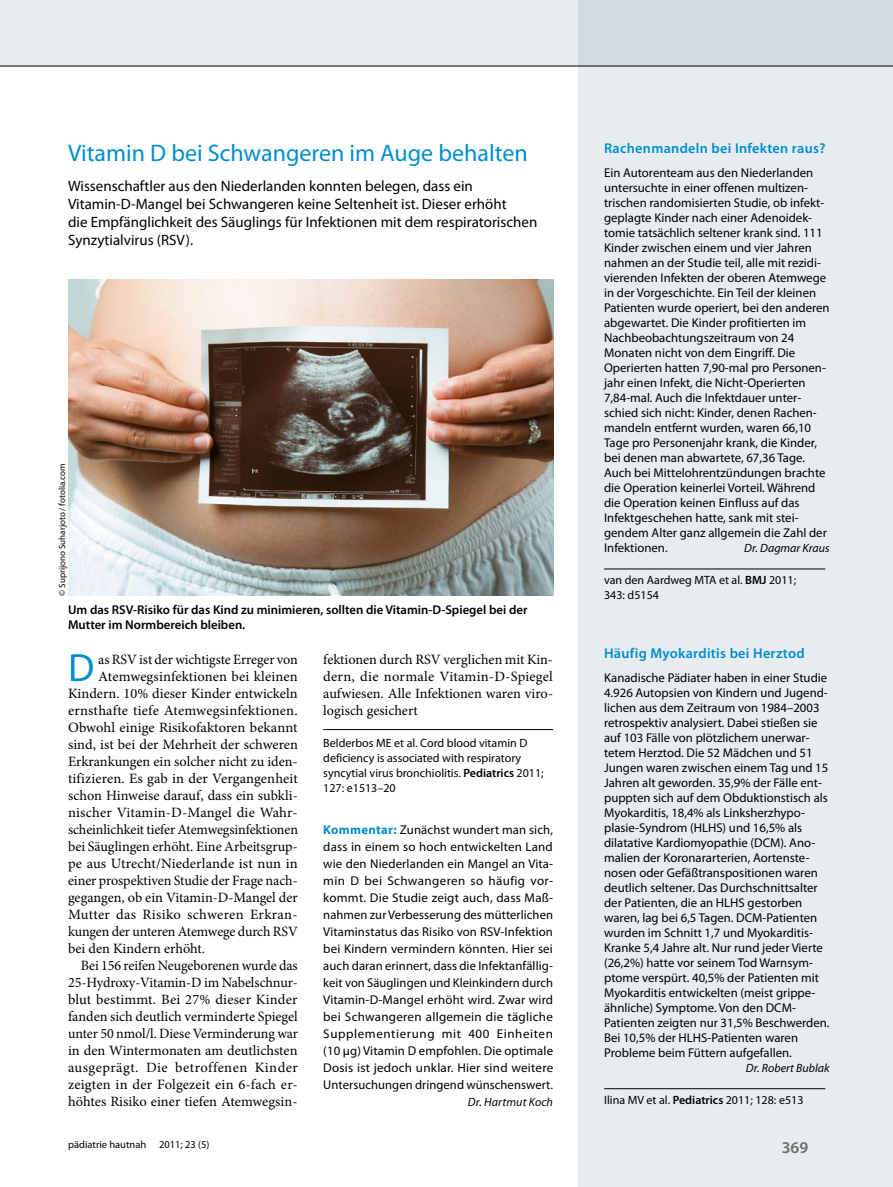
<style>
.page{position:relative;width:893px;height:1187px;background:#fff}
.page>*{position:absolute;margin:0;border:0;box-sizing:border-box;transform-origin:0 0}
.t1{font:39.45px "Myriad Pro";color:#008ecf}
.t2{font:24px "Myriad Pro";color:#008ecf}
.t3{font:600 16.5px "Myriad Pro";color:#6e6d67}
.t4{font:15px/18px "Myriad Pro";color:#000}
.t5{font:14.25px/17px "Minion Pro";color:#000;text-align:justify}
.t6{font:600 14.25px "Myriad Pro";letter-spacing:.02em;color:#008ecf}
.t7{font:14.25px "Minion Pro";letter-spacing:.035em;color:#000}
.t8{font:14.25px "Minion Pro";letter-spacing:.025em;color:#000}
.t9{font:12.75px/15px "Myriad Pro";color:#000}
.t10{font:600 12.75px/15px "Myriad Pro";color:#000}
.t11{font:12px/15px "Myriad Pro";color:#000}
.t12{font:italic 12px "Myriad Pro";color:#000}
.t13{font:10.5px "Myriad Pro";color:#000}
.t14{font:9px "Myriad Pro";color:#000}
.s1{font-weight:600}
.s2{font-weight:700;color:#008ecf}
</style>
<div class="page">
<div style="left:0;top:0;width:892px;height:66px;background:#e6ecf0"></div>
<div style="left:578px;top:0;width:314px;height:1186px;background:#e6ecf0"></div>
<div style="left:578px;top:0;width:314px;height:66px;background:#cfdae0"></div>
<hr style="left:0;top:66px;width:892px;height:1px;background:#000">
<hr style="left:604px;top:568px;width:221px;height:1px;background:#000">
<hr style="left:604px;top:1088px;width:221px;height:1px;background:#000">
<hr style="left:323px;top:729px;width:230px;height:1px;background:#000">
<img style="left:68px;top:279px;width:485px;height:316px">
<h2 class="t2" style="left:68px;top:143px;width:461px">Vitamin D bei Schwangeren im Auge behalten</h2>
<p class="t4" style="left:68px;top:178px;width:471px">Wissenschaftler aus den Niederlanden konnten belegen, dass ein Vitamin-D-Mangel bei Schwangeren keine Seltenheit ist. Dieser erhöht<br>die Empfänglichkeit des Säuglings für Infektionen mit dem respiratorischen Synzytialvirus (RSV).</p>
<p class="t14" style="left:59px;top:595px;width:134px;rotate:-90deg">© Suprijono Suharjoto / fotolia.com</p>
<p class="t10" style="left:68px;top:603px;width:461px">Um das RSV-Risiko für das Kind zu minimieren, sollten die Vitamin-D-Spiegel bei der<br>Mutter im Normbereich bleiben.</p>
<h1 class="t1" style="left:68px;top:652px;width:28px">D</h1>
<p class="t5" style="left:98px;top:652px;width:201px">as RSV ist der wichtigste Erreger von</p>
<p class="t5" style="left:98px;top:669px;width:201px">Atemwegsinfektionen bei kleinen</p>
<p class="t5" style="left:68px;top:686px;width:231px">Kindern. 10% dieser Kinder entwickeln</p>
<p class="t5" style="left:68px;top:703px;width:231px">ernsthafte tiefe Atemwegsinfektionen.</p>
<p class="t5" style="left:68px;top:720px;width:231px">Obwohl einige Risikofaktoren bekannt</p>
<p class="t5" style="left:68px;top:737px;width:231px">sind, ist bei der Mehrheit der schweren</p>
<p class="t5" style="left:68px;top:754px;width:231px">Erkrankungen ein solcher nicht zu iden-</p>
<p class="t5" style="left:68px;top:771px;width:231px">tifizieren. Es gab in der Vergangenheit</p>
<p class="t5" style="left:68px;top:788px;width:231px">schon Hinweise darauf, dass ein subkli-</p>
<p class="t5" style="left:68px;top:805px;width:231px">nischer Vitamin-D-Mangel die Wahr-</p>
<p class="t5" style="left:68px;top:822px;width:231px">scheinlichkeit tiefer Atemwegsinfektionen</p>
<p class="t5" style="left:68px;top:839px;width:231px">bei Säuglingen erhöht. Eine Arbeitsgrup-</p>
<p class="t5" style="left:68px;top:856px;width:231px">pe aus Utrecht/Niederlande ist nun in</p>
<p class="t5" style="left:68px;top:873px;width:231px">einer prospektiven Studie der Frage nach-</p>
<p class="t5" style="left:68px;top:890px;width:231px">gegangen, ob ein Vitamin-D-Mangel der</p>
<p class="t8" style="left:68px;top:908px;width:231px">Mutter das Risiko schweren Erkran-</p>
<p class="t5" style="left:68px;top:924px;width:231px">kungen der unteren Atemwege durch RSV</p>
<p class="t5" style="left:68px;top:941px;width:139px">bei den Kindern erhöht.</p>
<p class="t5" style="left:81px;top:958px;width:218px">Bei 156 reifen Neugeborenen wurde das</p>
<p class="t5" style="left:68px;top:975px;width:231px">25-Hydroxy-Vitamin-D im Nabelschnur-</p>
<p class="t5" style="left:68px;top:992px;width:231px">blut bestimmt. Bei 27% dieser Kinder</p>
<p class="t5" style="left:68px;top:1009px;width:231px">fanden sich deutlich verminderte Spiegel</p>
<p class="t5" style="left:68px;top:1026px;width:231px">unter 50 nmol/l. Diese Verminderung war</p>
<p class="t5" style="left:68px;top:1043px;width:231px">in den Wintermonaten am deutlichsten</p>
<p class="t7" style="left:68px;top:1061px;width:231px">ausgeprägt. Die betroffenen Kinder</p>
<p class="t5" style="left:68px;top:1077px;width:231px">zeigten in der Folgezeit ein 6-fach er-</p>
<p class="t5" style="left:68px;top:1094px;width:231px">höhtes Risiko einer tiefen Atemwegsin-</p>
<p class="t5" style="left:323px;top:652px;width:231px">fektionen durch RSV verglichen mit Kin&shy;dern, die normale Vitamin-D-Spiegel aufwiesen. Alle Infektionen waren viro&shy;logisch gesichert</p>
<p class="t11" style="left:323px;top:736px;width:222px">Belderbos ME et al. Cord blood vitamin D deficiency is associated with respiratory syncytial virus bronchiolitis. <span class="s1">Pediatrics</span> 2011; 127: e1513–20</p>
<p class="t9" style="left:323px;top:822px;width:231px;line-height:17px;text-align:justify"><span class="s2">Kommentar:</span> Zunächst wundert man sich, dass in einem so hoch entwickelten Land wie den Niederlanden ein Mangel an Vita&shy;min D bei Schwangeren so häufig vor&shy;kommt. Die Studie zeigt auch, dass Maß&shy;nahmen zur Verbesserung des mütterlichen Vitaminstatus das Risiko von RSV-Infektion bei Kindern vermindern könnten. Hier sei auch daran erinnert, dass die Infektanfällig&shy;keit von Säuglingen und Kleinkindern durch Vitamin-D-Mangel erhöht wird. Zwar wird bei Schwangeren allgemein die tägliche Supplementierung mit 400 Einheiten (10 μg) Vitamin D empfohlen. Die optimale Dosis ist jedoch unklar. Hier sind weitere Untersuchungen dringend wünschenswert.</p>
<p class="t12" style="left:468px;top:1097px;width:87px">Dr. Hartmut Koch</p>
<p class="t6" style="left:604px;top:143px;width:223px">Rachenmandeln bei Infekten raus?</p>
<p class="t9" style="left:604px;top:166px;width:227px">Ein Autorenteam aus den Niederlanden untersuchte in einer offenen multizen&shy;trischen randomisierten Studie, ob infekt&shy;geplagte Kinder nach einer Adenoidek&shy;tomie tatsächlich seltener krank sind. 111<br>Kinder zwischen einem und vier Jahren nahmen an der Studie teil, alle mit rezidi&shy;vierenden Infekten der oberen Atemwege in der Vorgeschichte. Ein Teil der kleinen Patienten wurde operiert, bei den anderen abgewartet. Die Kinder profitierten im Nachbeobachtungszeitraum von 24<br>Monaten nicht von dem Eingriff. Die Operierten hatten 7,90-mal pro Personen&shy;jahr einen Infekt, die Nicht-Operierten 7,84-mal. Auch die Infektdauer unter&shy;schied sich nicht: Kinder, denen Rachen&shy;mandeln entfernt wurden, waren 66,10<br>Tage pro Personenjahr krank, die Kinder, bei denen man abwartete, 67,36 Tage.<br>Auch bei Mittelohrentzündungen brachte die Operation keinerlei Vorteil. Während die Operation keinen Einfluss auf das Infektgeschehen hatte, sank mit stei&shy;gendem Alter ganz allgemein die Zahl der Infektionen.</p>
<p class="t12" style="left:744px;top:543px;width:87px">Dr. Dagmar Kraus</p>
<p class="t11" style="left:604px;top:573px;width:194px">van den Aardweg MTA et al. <span class="s1">BMJ</span> 2011;<br>343: d5154</p>
<p class="t6" style="left:604px;top:648px;width:202px">Häufig Myokarditis bei Herztod</p>
<p class="t9" style="left:604px;top:670px;width:227px">Kanadische Pädiater haben in einer Studie 4.926 Autopsien von Kindern und Jugend&shy;lichen aus dem Zeitraum von 1984–2003 retrospektiv analysiert. Dabei stießen sie auf 103 Fälle von plötzlichem unerwar&shy;tetem Herztod. Die 52 Mädchen und 51<br>Jungen waren zwischen einem Tag und 15<br>Jahren alt geworden. 35,9% der Fälle ent&shy;puppten sich auf dem Obduktionstisch als Myokarditis, 18,4% als Linksherzhypo&shy;plasie-Syndrom (HLHS) und 16,5% als dilatative Kardiomyopathie (DCM). Ano&shy;malien der Koronararterien, Aortenste&shy;nosen oder Gefäßtranspositionen waren deutlich seltener. Das Durchschnittsalter der Patienten, die an HLHS gestorben waren, lag bei 6,5 Tagen. DCM-Patienten wurden im Schnitt 1,7 und Myokarditis-Kranke 5,4 Jahre alt. Nur rund jeder Vierte (26,2%) hatte vor seinem Tod Warnsym-<br>p tome verspürt. 40,5% der Patienten mit Myokarditis entwickelten (meist grippe&shy;ähnliche) Symptome. Von den DCM-Patienten zeigten nur 31,5% Beschwerden.<br>Bei 10,5% der HLHS-Patienten waren Probleme beim Füttern aufgefallen.</p>
<p class="t12" style="left:746px;top:1063px;width:85px">Dr. Robert Bublak</p>
<p class="t11" style="left:604px;top:1093px;width:201px">Ilina MV et al. <span class="s1">Pediatrics</span> 2011; 128: e513</p>
<p class="t13" style="left:68px;top:1140px;width:143px">pädiatrie hautnah 2011; 23 (5)</p>
<p class="t3" style="left:781px;top:1140px;width:28px">369</p>
</div>
